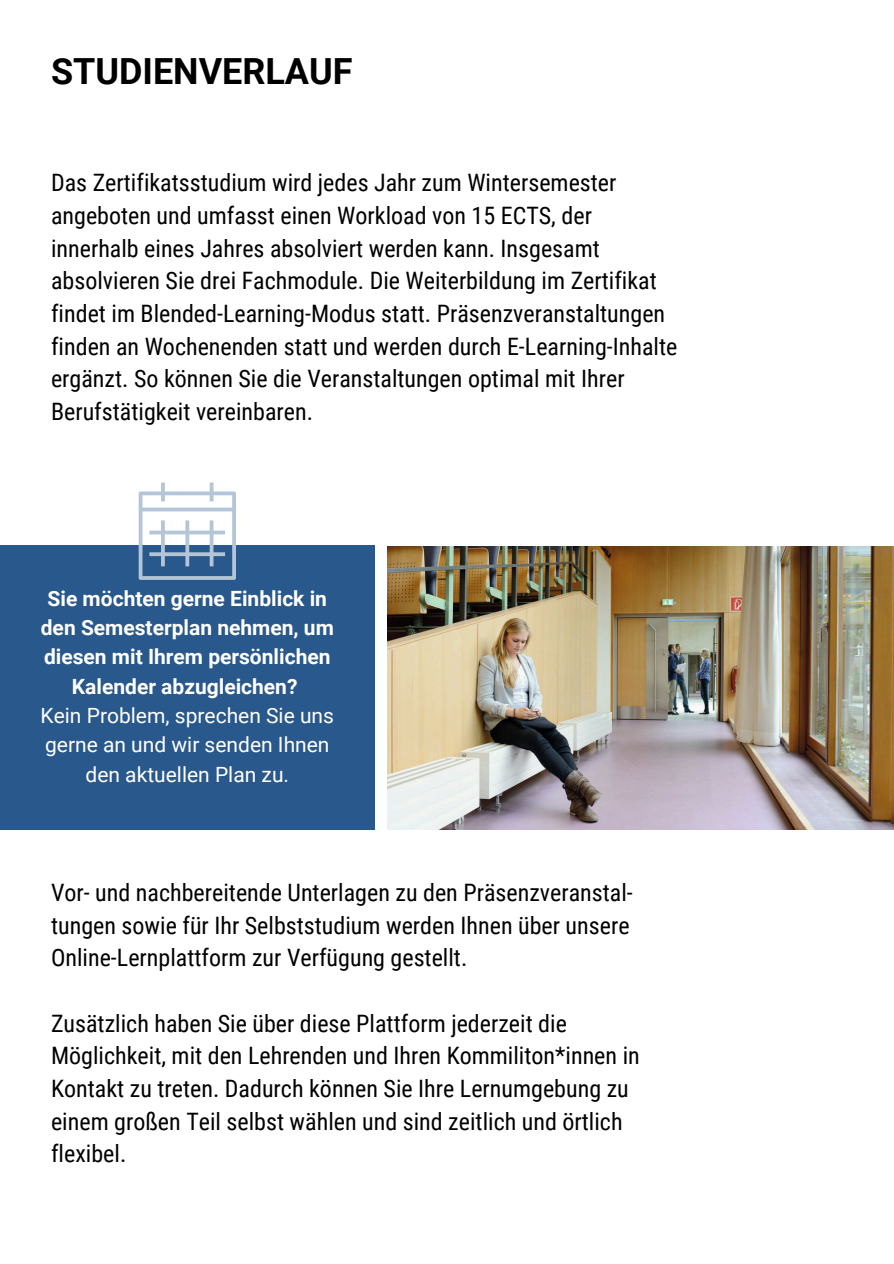
<style>
.page{position:relative;width:894px;height:1264px;background:#fff}
.page>*{position:absolute;margin:0;border:0;box-sizing:border-box;transform-origin:0 0}
.t1{font:700 36px "Roboto";color:#000}
.t2{font:24px/32.7px "Roboto Condensed";color:#000}
.t3{font:700 21px/29.2px "Roboto";color:#fff;text-align:center}
.t4{font:21px/29.2px "Roboto";color:#fff;text-align:center}
</style>
<div class="page">
<div style="left:0;top:545px;width:374px;height:283px;background:#29588c"></div>
<img style="left:387px;top:546px;width:506px;height:283px">
<svg style="left:139px;top:482px;width:97px;height:98px"></svg>
<h2 class="t1" style="left:51px;top:51px;width:303px">STUDIENVERLAUF</h2>
<h1 class="t2" style="left:51px;top:167px;width:627px">Das Zertifikatsstudium wird jedes Jahr zum Wintersemester angeboten und umfasst einen Workload von 15 ECTS, der innerhalb eines Jahres absolviert werden kann. Insgesamt absolvieren Sie drei Fachmodule. Die Weiterbildung im Zertifikat findet im Blended-Learning-Modus statt. Präsenzveranstaltungen finden an Wochenenden statt und werden durch E-Learning-Inhalte ergänzt. So können Sie die Veranstaltungen optimal mit Ihrer Berufstätigkeit vereinbaren.</h1>
<p class="t3" style="left:41px;top:584px;width:294px">Sie möchten gerne Einblick in den Semesterplan nehmen, um diesen mit Ihrem persönlichen<br>Kalender abzugleichen?</p>
<p class="t4" style="left:41px;top:701px;width:295px">Kein Problem, sprechen Sie uns gerne an und wir senden Ihnen den aktuellen Plan zu.</p>
<p class="t2" style="left:51px;top:876px;width:583px">Vor- und nachbereitende Unterlagen zu den Präsenzveranstal&shy;tungen sowie für Ihr Selbststudium werden Ihnen über unsere<br>Online-Lernplattform zur Verfügung gestellt.</p>
<p class="t2" style="left:51px;top:1007px;width:590px">Zusätzlich haben Sie über diese Plattform jederzeit die Möglichkeit, mit den Lehrenden und Ihren Kommiliton*innen in Kontakt zu treten. Dadurch können Sie Ihre Lernumgebung zu einem großen Teil selbst wählen und sind zeitlich und örtlich flexibel.</p>
</div>
